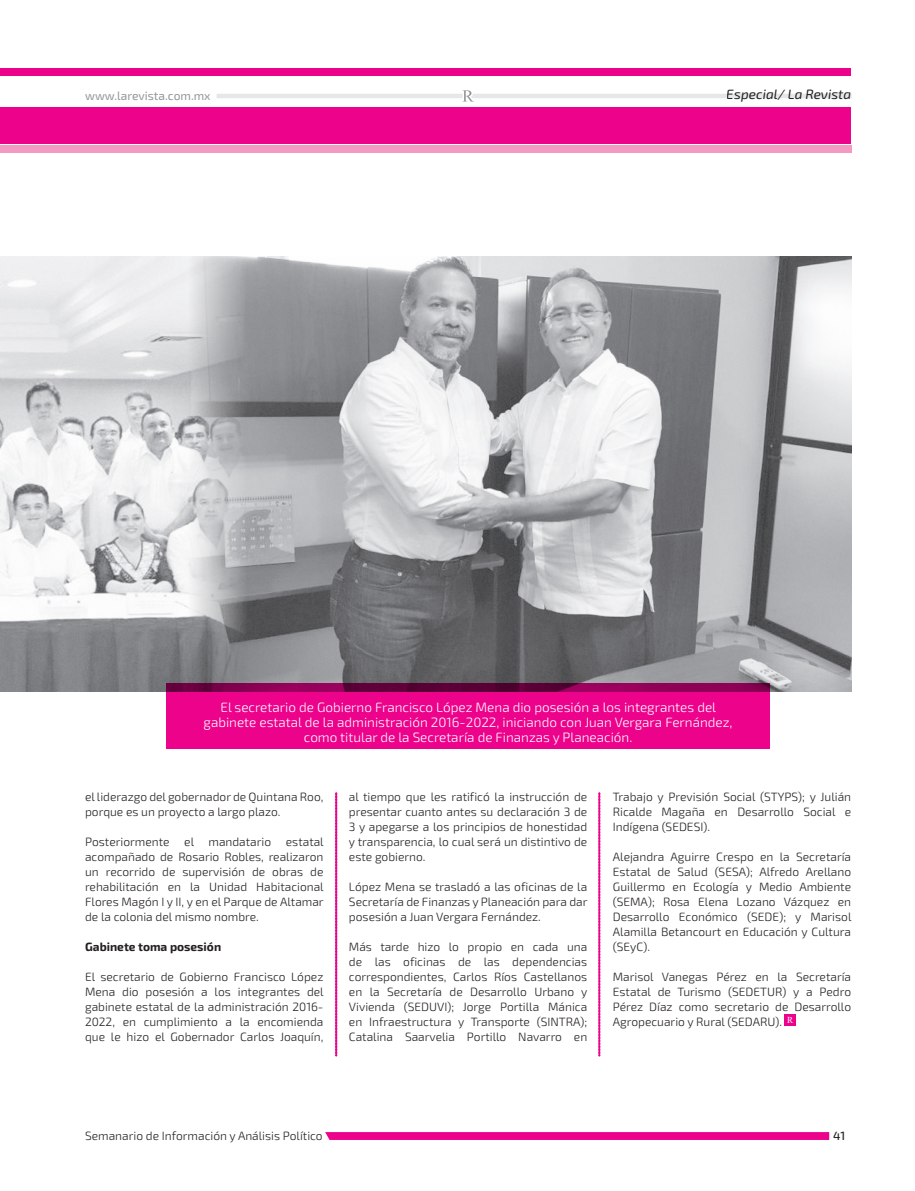
<style>
.page{position:relative;width:915px;height:1191px;background:#fff}
.page>*{position:absolute;margin:0;border:0;box-sizing:border-box;transform-origin:0 0}
.t1{font:300 13.5px/15px "Exo 2";color:#fff;text-align:center}
.t2{font:italic 13.5px "Exo 2";color:#231f20}
.t3{font:300 12px/15px "Exo 2";color:#231f20;text-align:justify}
.t4{font:12px "Exo 2";color:#939598}
.t5{font:700 12px "Exo 2";color:#231f20}
.t6{font:500 12px "Exo 2";color:#231f20}
.t7{font:9.15px "Times New Roman";color:#fff}
</style>
<div class="page">
<hr style="left:474px;top:94px;width:377px;height:4px;background:#e6e7e9">
<hr style="left:216px;top:94px;width:258px;height:4px;background:#e6e7e9">
<svg style="left:462px;top:90px;width:12px;height:12px"></svg>
<div style="left:0;top:107px;width:850px;height:36px;background:#ed028c"></div>
<div style="left:0;top:145px;width:850px;height:7px;background:#f499c2"></div>
<div style="left:0;top:69px;width:850px;height:7px;background:#ed028c"></div>
<img style="left:0;top:256px;width:95px;height:435px">
<img style="left:95px;top:256px;width:755px;height:435px">
<div style="left:166px;top:682px;width:604px;height:66px;background:#ed028c"></div>
<svg style="left:335px;top:792px;width:2px;height:264px"></svg>
<svg style="left:598px;top:792px;width:2px;height:264px"></svg>
<div style="left:784px;top:1014px;width:11px;height:12px;background:#ed028c"></div>
<svg style="left:325px;top:1132px;width:503px;height:8px;background:#ed068e"></svg>
<p class="t4" style="left:85px;top:89px;width:127px">www.larevista.com.mx</p>
<p class="t2" style="left:726px;top:87px;width:126px">Especial/ La Revista</p>
<p class="t1" style="left:203px;top:700px;width:530px">El secretario de Gobierno Francisco López Mena dio posesión a los integrantes del gabinete estatal de la administración 2016-2022, iniciando con Juan Vergara Fernández, como titular de la Secretaría de Finanzas y Planeación.</p>
<p class="t3" style="left:85px;top:789px;width:240px">el liderazgo del gobernador de Quintana Roo, porque es un proyecto a largo plazo.</p>
<p class="t3" style="left:85px;top:834px;width:240px">Posteriormente el mandatario estatal acompañado de Rosario Robles, realizaron un recorrido de supervisión de obras de rehabilitación en la Unidad Habitacional Flores Magón I y II, y en el Parque de Altamar de la colonia del mismo nombre.</p>
<p class="t5" style="left:85px;top:939px;width:137px">Gabinete toma posesión</p>
<p class="t3" style="left:85px;top:969px;width:240px">El secretario de Gobierno Francisco López Mena dio posesión a los integrantes del gabinete estatal de la administración 2016- 2022, en cumplimiento a la encomienda que le hizo el Gobernador Carlos Joaquín,</p>
<p class="t3" style="left:349px;top:789px;width:240px">al tiempo que les ratificó la instrucción de presentar cuanto antes su declaración 3 de 3 y apegarse a los principios de honestidad y transparencia, lo cual será un distintivo de este gobierno.</p>
<p class="t3" style="left:349px;top:879px;width:240px">López Mena se trasladó a las oficinas de la Secretaría de Finanzas y Planeación para dar posesión a Juan Vergara Fernández.</p>
<p class="t3" style="left:349px;top:939px;width:240px">Más tarde hizo lo propio en cada una de las oficinas de las dependencias correspondientes, Carlos Ríos Castellanos en la Secretaría de Desarrollo Urbano y Vivienda (SEDUVI); Jorge Portilla Mánica en Infraestructura y Transporte (SINTRA); Catalina Saarvelia Portillo Navarro en</p>
<p class="t3" style="left:612px;top:789px;width:240px">Trabajo y Previsión Social (STYPS); y Julián Ricalde Magaña en Desarrollo Social e Indígena (SEDESI).</p>
<p class="t3" style="left:612px;top:849px;width:240px">Alejandra Aguirre Crespo en la Secretaría Estatal de Salud (SESA); Alfredo Arellano Guillermo en Ecología y Medio Ambiente (SEMA); Rosa Elena Lozano Vázquez en Desarrollo Económico (SEDE); y Marisol Alamilla Betancourt en Educación y Cultura (SEyC).</p>
<p class="t3" style="left:612px;top:969px;width:240px">Marisol Vanegas Pérez en la Secretaría Estatal de Turismo (SEDETUR) y a Pedro Pérez Díaz como secretario de Desarrollo Agropecuario y Rural (SEDARU).</p>
<p class="t7" style="left:786px;top:1013px;width:8px">R</p>
<p class="t3" style="left:85px;top:1128px;width:239px">Semanario de Información y Análisis Político</p>
<p class="t6" style="left:832px;top:1128px;width:14px">41</p>
</div>
